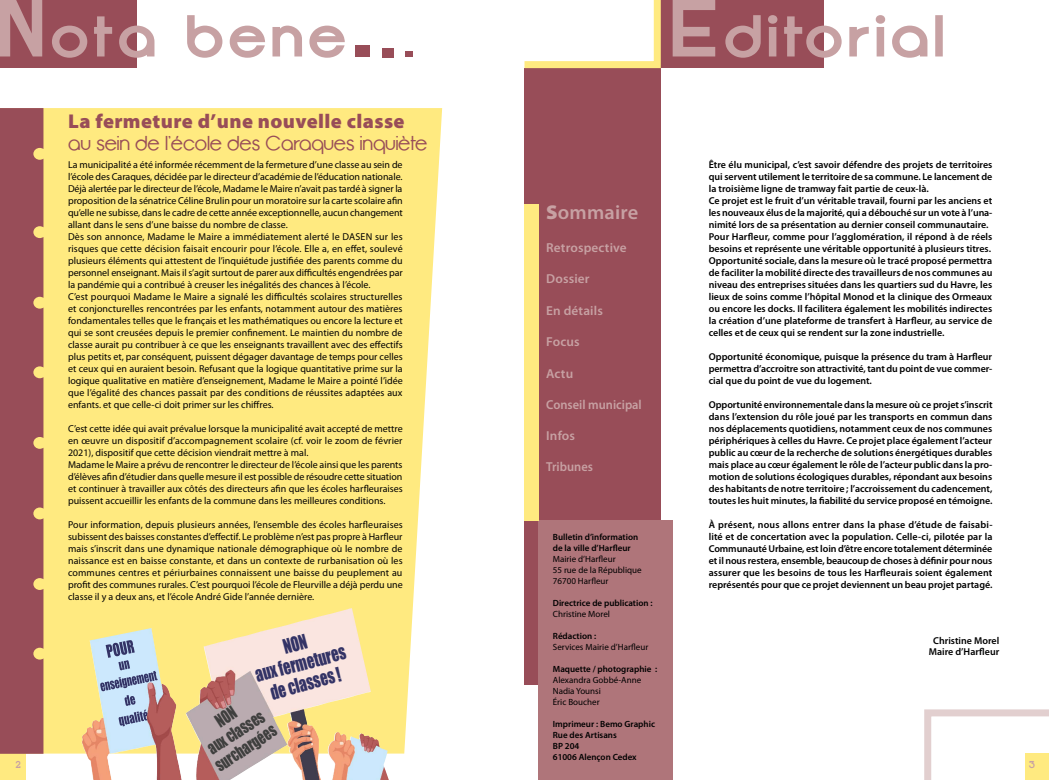
<style>
.page{position:relative;width:1049px;height:780px;background:#fff}
.page>*{position:absolute;margin:0;border:0;box-sizing:border-box;transform-origin:0 0}
.t1{font:20px "Opificio";letter-spacing:-.005em;color:#984d58}
.t2{font:900 20px "Myriad Pro";letter-spacing:.02em;color:#984d58}
.t3{font:600 20px "Myriad Pro";letter-spacing:.01em;color:#c7a1a3}
.t4{font:18.6px/20.5px "Impact";color:#336;text-align:center;scale:.8 1}
.t5{font:16.6px/18.3px "Impact";color:#3f3f3e;text-align:center;scale:.8 1}
.t6{font:600 13px "Myriad Pro";letter-spacing:.01em;color:#c7a1a3}
.t7{font:600 13px "Myriad Pro";letter-spacing:.01em;color:#c7a1a3;scale:.96 1}
.t8{font:10px/12px "Myriad Pro";color:#000}
.t9{font:600 10px/12px "Myriad Pro";color:#000;text-align:justify}
.t10{font:700 10px "Opificio Serif";color:#c7a1a3}
.t11{font:600 9px/11px "Myriad Pro";color:#000}
.t12{font:9px/11px "Myriad Pro";color:#000}
.s1{font-weight:900}
</style>
<div class="page">
<div style="left:524px;top:68px;width:137px;height:616px;background:#984d58"></div>
<div style="left:0;top:0;width:136px;height:68px;background:#984d58"></div>
<div style="left:661px;top:0;width:163px;height:68px;background:#984d58"></div>
<svg style="left:0;top:0;width:345px;height:58px"></svg>
<svg style="left:673px;top:0;width:270px;height:58px"></svg>
<svg style="left:524px;top:0;width:137px;height:68px"></svg>
<svg style="left:924px;top:709px;width:125px;height:71px"></svg>
<div style="left:355px;top:46px;width:14px;height:11px;background:#984d58"></div>
<div style="left:382px;top:48px;width:11px;height:9px;background:#984d58"></div>
<div style="left:405px;top:51px;width:8px;height:6px;background:#984d58"></div>
<div style="left:0;top:753px;width:26px;height:27px;background:#ffea80"></div>
<div style="left:1025px;top:753px;width:24px;height:27px;background:#ffea80"></div>
<div style="left:539px;top:520px;width:134px;height:260px;background:#af757a"></div>
<div style="left:524px;top:204px;width:15px;height:316px;background:#ffea80"></div>
<div style="left:43px;top:108px;width:399px;height:645px;background:#ffea80"></div>
<div style="left:0;top:108px;width:43px;height:645px;background:#984d58"></div>
<img style="left:82px;top:608px;width:289px;height:172px">
<svg style="left:100px;top:640px;width:58px;height:86px;background:#adb9d0"></svg>
<h1 class="t2" style="left:68px;top:108px;width:338px">La fermeture d’une nouvelle classe</h1>
<h1 class="t1" style="left:68px;top:132px;width:361px">au sein de l’école des Caraques inquiète</h1>
<p class="t9" style="left:709px;top:158px;width:285px;text-align:left">Être élu municipal, c’est savoir défendre des projets de territoires qui servent utilement le territoire de sa commune. Le lancement de la troisième ligne de tramway fait partie de ceux-là.<br>Ce projet est le fruit d’un véritable travail, fourni par les anciens et les nouveaux élus de la majorité, qui a débouché sur un vote à l’una&shy;nimité lors de sa présentation au dernier conseil communautaire.<br>Pour Harfleur, comme pour l’agglomération, il répond à de réels besoins et représente une véritable opportunité à plusieurs titres.<br>Opportunité sociale, dans la mesure où le tracé proposé permettra de faciliter la mobilité directe des travailleurs de nos communes au niveau des entreprises situées dans les quartiers sud du Havre, les lieux de soins comme l’hôpital Monod et la clinique des Ormeaux ou encore les docks. Il facilitera également les mobilités indirectes la création d’une plateforme de transfert à Harfleur, au service de celles et de ceux qui se rendent sur la zone industrielle.</p>
<p class="t9" style="left:709px;top:350px;width:285px">Opportunité économique, puisque la présence du tram à Harfleur permettra d’accroitre son attractivité, tant du point de vue commer&shy;cial que du point de vue du logement.</p>
<p class="t9" style="left:709px;top:398px;width:285px">Opportunité environnementale dans la mesure où ce projet s’inscrit dans l’extension du rôle joué par les transports en commun dans nos déplacements quotidiens, notamment ceux de nos communes périphériques à celles du Havre. Ce projet place également l’acteur public au cœur de la recherche de solutions énergétiques durables mais place au cœur également le rôle de l’acteur public dans la pro&shy;motion de solutions écologiques durables, répondant aux besoins des habitants de notre territoire ; l’accroissement du cadencement, toutes les huit minutes, la fiabilité du service proposé en témoigne.</p>
<p class="t9" style="left:709px;top:518px;width:285px">À présent, nous allons entrer dans la phase d’étude de faisabi&shy;lité et de concertation avec la population. Celle-ci, pilotée par la Communauté Urbaine, est loin d’être encore totalement déterminée et il nous restera, ensemble, beaucoup de choses à définir pour nous assurer que les besoins de tous les Harfleurais soient également représentés pour que ce projet deviennent un beau projet partagé.</p>
<p class="t8" style="left:68px;top:158px;width:336px">La municipalité a été informée récemment de la fermeture d’une classe au sein de l’école des Caraques, décidée par le directeur d’académie de l’éducation nationale.<br>Déjà alertée par le directeur de l’école, Madame le Maire n’avait pas tardé à signer la proposition de la sénatrice Céline Brulin pour un moratoire sur la carte scolaire afin qu’elle ne subisse, dans le cadre de cette année exceptionnelle, aucun changement allant dans le sens d’une baisse du nombre de classe.<br>Dès son annonce, Madame le Maire a immédiatement alerté le DASEN sur les risques que cette décision faisait encourir pour l’école. Elle a, en effet, soulevé plusieurs éléments qui attestent de l’inquiétude justifiée des parents comme du personnel enseignant. Mais il s’agit surtout de parer aux difficultés engendrées par la pandémie qui a contribué à creuser les inégalités des chances à l’école.<br>C’est pourquoi Madame le Maire a signalé les difficultés scolaires structurelles et conjoncturelles rencontrées par les enfants, notamment autour des matières fondamentales telles que le français et les mathématiques ou encore la lecture et qui se sont creusées depuis le premier confinement. Le maintien du nombre de classe aurait pu contribuer à ce que les enseignants travaillent avec des effectifs plus petits et, par conséquent, puissent dégager davantage de temps pour celles et ceux qui en auraient besoin. Refusant que la logique quantitative prime sur la logique qualitative en matière d’enseignement, Madame le Maire a pointé l’idée que l’égalité des chances passait par des conditions de réussites adaptées aux enfants. et que celle-ci doit primer sur les chiffres.</p>
<p class="t8" style="left:68px;top:422px;width:336px">C’est cette idée qui avait prévalue lorsque la municipalité avait accepté de mettre en œuvre un dispositif d’accompagnement scolaire (cf. voir le zoom de février 2021), dispositif que cette décision viendrait mettre à mal.<br>Madame le Maire a prévu de rencontrer le directeur de l’école ainsi que les parents d’élèves afin d’étudier dans quelle mesure il est possible de résoudre cette situation et continuer à travailler aux côtés des directeurs afin que les écoles harfleuraises puissent accueillir les enfants de la commune dans les meilleures conditions.</p>
<p class="t8" style="left:68px;top:518px;width:336px;text-align:justify">Pour information, depuis plusieurs années, l’ensemble des écoles harfleuraises subissent des baisses constantes d’effectif. Le problème n’est pas propre à Harfleur mais s’inscrit dans une dynamique nationale démographique où le nombre de naissance est en baisse constante, et dans un contexte de rurbanisation où les communes centres et périurbaines connaissent une baisse du peuplement au profit des communes rurales. C’est pourquoi l’école de Fleurville a déjà perdu une classe il y a deux ans, et l’école André Gide l’année dernière.</p>
<h1 class="t3" style="left:546px;top:200px;width:94px"><span class="s1">S</span>ommaire</h1>
<h3 class="t6" style="left:546px;top:239px;width:82px">Retrospective</h3>
<h3 class="t6" style="left:546px;top:270px;width:45px">Dossier</h3>
<h3 class="t6" style="left:546px;top:302px;width:58px">En détails</h3>
<h3 class="t6" style="left:546px;top:334px;width:35px">Focus</h3>
<h3 class="t6" style="left:546px;top:365px;width:29px">Actu</h3>
<h3 class="t7" style="left:546px;top:396px;width:101px">Conseil municipal</h3>
<h3 class="t6" style="left:546px;top:427px;width:30px">Infos</h3>
<h3 class="t7" style="left:546px;top:458px;width:50px">Tribunes</h3>
<p class="t11" style="left:553px;top:531px;width:87px">Bulletin d’information de la ville d’Harfleur</p>
<p class="t12" style="left:553px;top:553px;width:90px">Mairie d’Harfleur<br>55 rue de la République<br>76700 Harfleur</p>
<p class="t11" style="left:553px;top:597px;width:101px">Directrice de publication :</p>
<p class="t12" style="left:553px;top:608px;width:59px">Christine Morel</p>
<p class="t11" style="left:553px;top:630px;width:45px">Rédaction :</p>
<p class="t12" style="left:553px;top:641px;width:97px">Services Mairie d’Harfleur</p>
<p class="t11" style="left:553px;top:663px;width:106px">Maquette / photographie :</p>
<p class="t12" style="left:553px;top:674px;width:90px">Alexandra Gobbé-Anne<br>Nadia Younsi<br>Éric Boucher</p>
<p class="t11" style="left:553px;top:718px;width:104px">Imprimeur : Bemo Graphic<br>Rue des Artisans<br>BP 204<br>61006 Alençon Cedex</p>
<h2 class="t4" style="left:247px;top:645px;width:118px;rotate:-15deg">NON<br>aux fermetures de classes !</h2>
<h3 class="t5" style="left:192px;top:727px;width:88px;rotate:-33deg">NON<br>aux classes surchargées</h3>
<p class="t9" style="left:929px;top:634px;width:72px;line-height:11px;text-align:center">Christine Morel<br>Maire d’Harfleur</p>
<p class="t10" style="left:16px;top:758px;width:7px">2</p>
<p class="t10" style="left:1029px;top:758px;width:8px">3</p>
</div>
